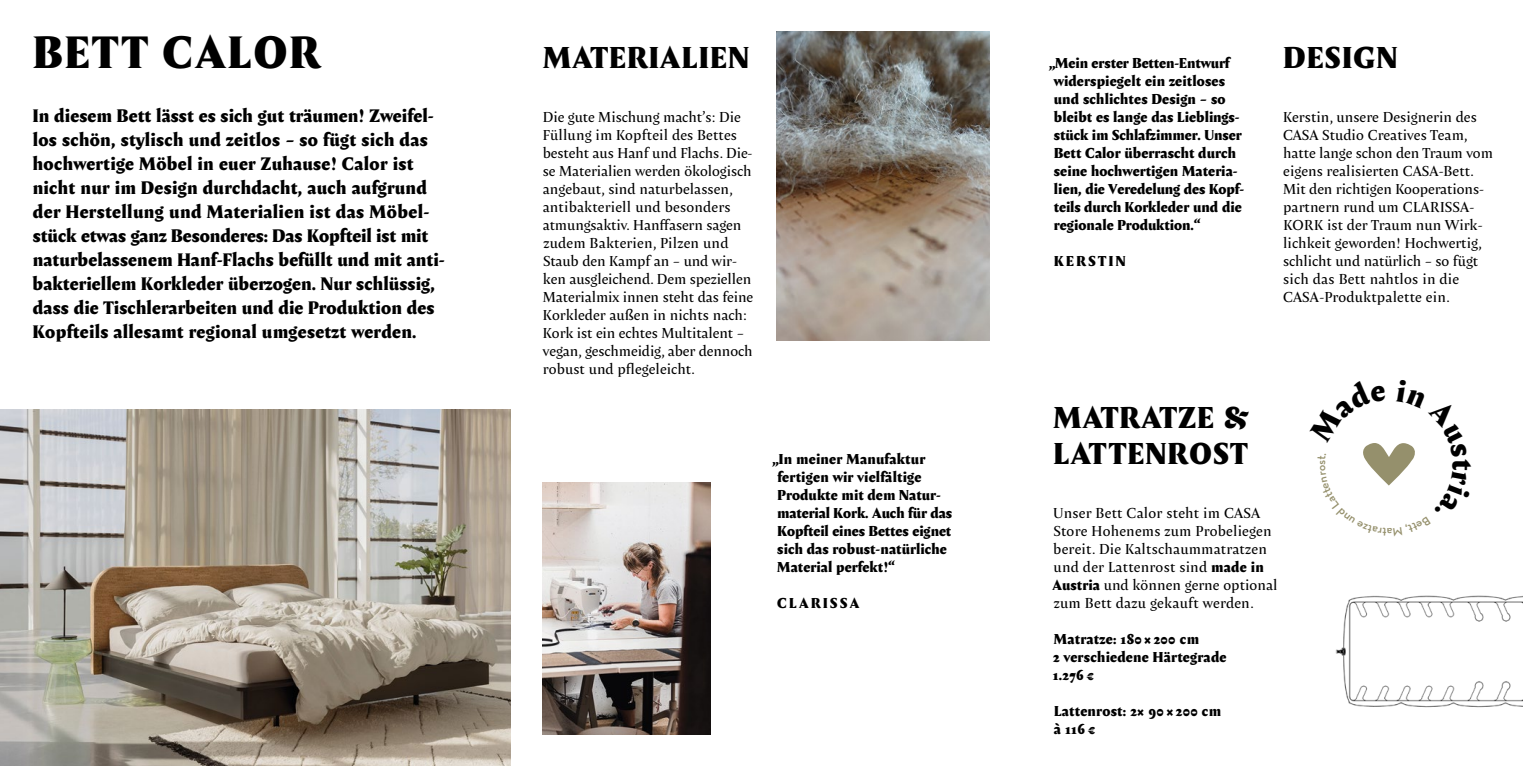
<style>
.page{position:relative;width:1523px;height:766px;background:#fff}
.page>*{position:absolute;margin:0;border:0;box-sizing:border-box;transform-origin:0 0}
.t1{font:45px "Amster Super Negra";letter-spacing:.05em;color:#000}
.t2{font:30px/36px "Amster Super Negra";letter-spacing:.05em;color:#000}
.t3{font:18px/24px "Amster Super Negra";letter-spacing:.01em;color:#000}
.t4{font:14.25px/18px "Amster Gris";letter-spacing:.01em;color:#000}
.t5{font:14.25px/18px "Amster Super Negra";letter-spacing:.01em;color:#000}
.t6{font:14.25px "Amster Super Negra";letter-spacing:.17em;color:#000}
.s1{font-family:"Amster Super Negra"}
</style>
<div class="page">
<img style="left:0;top:409px;width:510px;height:356px">
<img style="left:776px;top:32px;width:213px;height:308px">
<img style="left:1335px;top:595px;width:187px;height:113px">
<img style="left:542px;top:482px;width:168px;height:251px">
<svg style="left:1363px;top:443px;width:52px;height:43px"></svg>
<h1 class="t1" style="left:34px;top:16px;width:288px">BETT CALOR</h1>
<p class="t3" style="left:33px;top:102px;width:414px">In diesem Bett lässt es sich gut träumen! Zweifel&shy;los schön, stylisch und zeitlos – so fügt sich das hochwertige Möbel in euer Zuhause! Calor ist nicht nur im Design durchdacht, auch aufgrund der Herstellung und Materialien ist das Möbel&shy;stück etwas ganz Besonderes: Das Kopfteil ist mit naturbelassenem Hanf-Flachs befüllt und mit anti&shy;bakteriellem Korkleder überzogen. Nur schlüssig, dass die Tischlerarbeiten und die Produktion des Kopfteils allesamt regional umgesetzt werden.</p>
<h2 class="t2" style="left:543px;top:36px;width:208px">MATERIALIEN</h2>
<p class="t4" style="left:542px;top:107px;width:212px">Die gute Mischung macht’s: Die<br>Füllung im Kopfteil des Bettes besteht aus Hanf und Flachs. Die&shy;se Materialien werden ökologisch angebaut, sind naturbelassen, antibakteriell und besonders atmungsaktiv. Hanffasern sagen zudem Bakterien, Pilzen und<br>Staub den Kampf an – und wir&shy;ken ausgleichend. Dem speziellen<br>Materialmix innen steht das feine<br>Korkleder außen in nichts nach:<br>Kork ist ein echtes Multitalent – vegan, geschmeidig, aber dennoch robust und pflegeleicht.</p>
<p class="t5" style="left:777px;top:448px;width:176px;text-indent:-5px">„In meiner Manufaktur fertigen wir vielfältige<br>Produkte mit dem Natur&shy;material Kork. Auch für das<br>Kopfteil eines Bettes eignet sich das robust-natürliche<br>Material perfekt!“</p>
<p class="t6" style="left:777px;top:592px;width:84px">CLARISSA</p>
<p class="t5" style="left:1053px;top:52px;width:192px;text-indent:-5px">„Mein erster Betten-Entwurf widerspiegelt ein zeitloses und schlichtes Design – so bleibt es lange das Lieblings&shy;stück im Schlafzimmer. Unser<br>Bett Calor überrascht durch seine hochwertigen Materia&shy;lien, die Veredelung des Kopf&shy;teils durch Korkleder und die regionale Produktion.“</p>
<p class="t6" style="left:1054px;top:249px;width:73px">KERSTIN</p>
<h2 class="t2" style="left:1283px;top:36px;width:115px">DESIGN</h2>
<p class="t4" style="left:1282px;top:107px;width:211px">Kerstin, unsere Designerin des<br>CASA Studio Creatives Team, hatte lange schon den Traum vom eigens realisierten CASA-Bett.<br>Mit den richtigen Kooperations&shy;partnern rund um CLARISSA-<br>KORK ist der Traum nun Wirk&shy;lichkeit geworden! Hochwertig, schlicht und natürlich – so fügt sich das Bett nahtlos in die<br>CASA-Produktpalette ein.</p>
<h2 class="t2" style="left:1053px;top:396px;width:196px">MATRATZE &amp;<br>LATTENROST</h2>
<p class="t4" style="left:1052px;top:503px;width:226px">Unser Bett Calor steht im CASA<br>Store Hohenems zum Probeliegen bereit. Die Kaltschaummatratzen und der Lattenrost sind <span class="s1">made in<br>Austria</span> und können gerne optional zum Bett dazu gekauft werden.</p>
<p class="t5" style="left:1052px;top:628px;width:175px">Matratze: 180 × 200 cm<br>2 verschiedene Härtegrade<br>1.276 €</p>
<p class="t5" style="left:1053px;top:700px;width:169px">Lattenrost: 2× 90 × 200 cm à 116 €</p>
</div>
